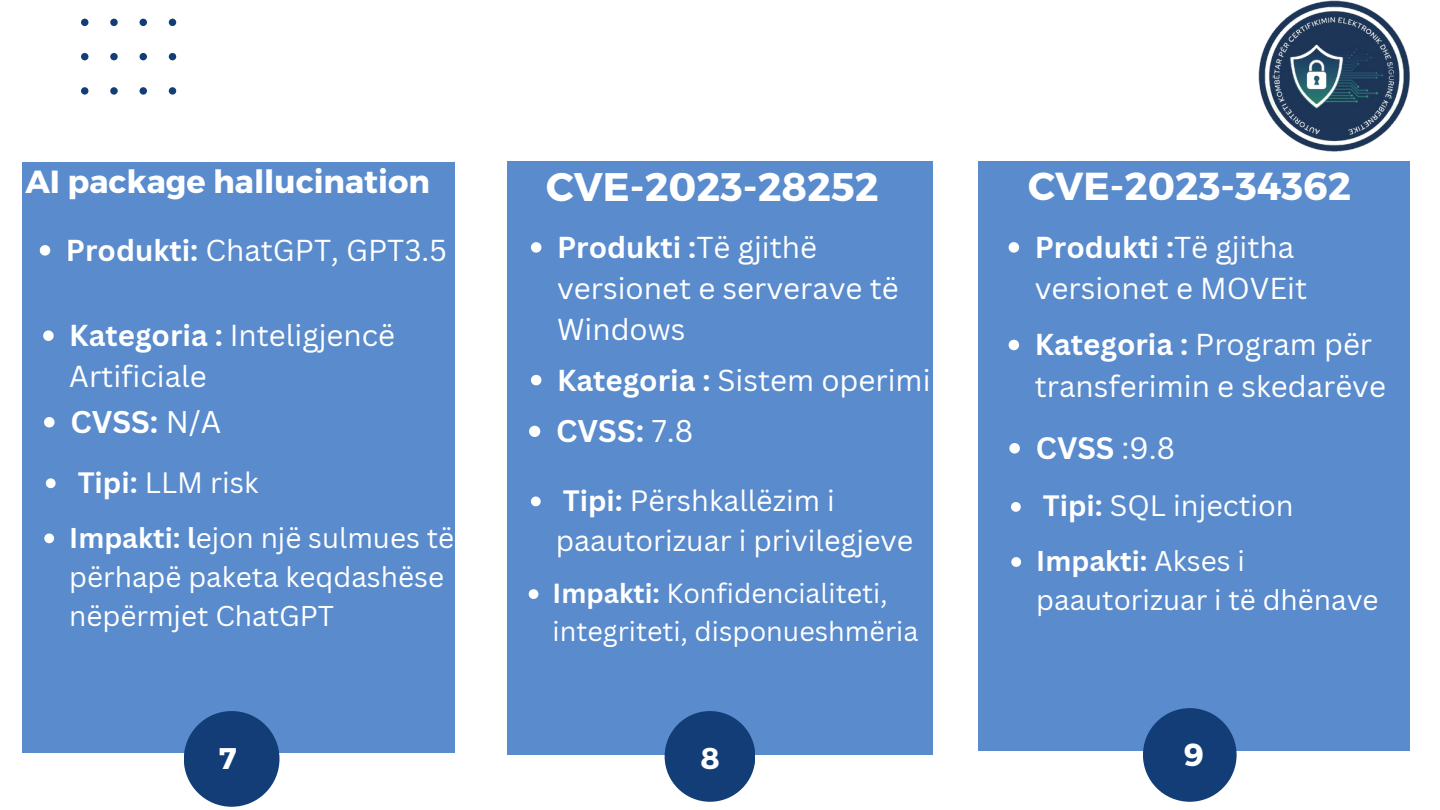
<style>
.page{position:relative;width:1440px;height:810px;background:#fff}
.page>*{position:absolute;margin:0;border:0;box-sizing:border-box;transform-origin:0 0}
.t1{font:700 39.9px "Montserrat";color:#fff}
.t2{font:700 39px "Montserrat";color:#fff}
.t3{font:700 32px "Montserrat";color:#fff}
.t4{font:700 31.8px "Montserrat";color:#fff}
.t5{font:700 30.5px "Canva Sans";color:#fff}
.t6{font:700 30.2px "Canva Sans";color:#fff}
.t7{font:700 30px "Montserrat";color:#fff}
.t8{font:700 29.9px "Montserrat";color:#fff}
.t9{font:29.5px/41.2px "Canva Sans";color:#fff}
.t10{font:28.7px/39.8px "Canva Sans";color:#fff}
.t11{font:27.9px/39px "Canva Sans";color:#fff}
.t12{font:26.9px/37.5px "Canva Sans";color:#fff}
.s1{font-weight:700}
.s2{font-weight:400}
</style>
<div class="page">
<div style="left:22px;top:162px;width:433px;height:591px;background:#598bcd"></div>
<div style="left:507px;top:162px;width:425px;height:593px;background:#598bcd"></div>
<div style="left:978px;top:162px;width:431px;height:589px;background:#598bcd"></div>
<svg style="left:44px;top:417px;width:11px;height:10px"></svg>
<svg style="left:529px;top:426px;width:11px;height:11px"></svg>
<svg style="left:1009px;top:443px;width:11px;height:11px"></svg>
<div style="left:184px;top:711px;width:96px;height:96px;background:#123d76;border-radius:50%"></div>
<div style="left:665px;top:711px;width:90px;height:91px;background:#123d76;border-radius:50%"></div>
<div style="left:1143px;top:708px;width:94px;height:94px;background:#123d76;border-radius:50%"></div>
<svg style="left:81px;top:18px;width:95px;height:77px"></svg>
<svg style="left:1009px;top:242px;width:10px;height:11px"></svg>
<svg style="left:1009px;top:340px;width:10px;height:10px"></svg>
<svg style="left:1011px;top:502px;width:10px;height:10px"></svg>
<svg style="left:1011px;top:557px;width:10px;height:10px"></svg>
<svg style="left:531px;top:242px;width:10px;height:11px"></svg>
<svg style="left:531px;top:375px;width:10px;height:10px"></svg>
<svg style="left:531px;top:497px;width:10px;height:9px"></svg>
<svg style="left:529px;top:589px;width:9px;height:10px"></svg>
<svg style="left:40px;top:245px;width:10px;height:11px"></svg>
<svg style="left:43px;top:330px;width:11px;height:11px"></svg>
<svg style="left:46px;top:478px;width:10px;height:10px"></svg>
<svg style="left:44px;top:533px;width:10px;height:10px"></svg>
<img style="left:1259px;top:0;width:151px;height:152px">
<p class="t3" style="left:25px;top:160px;width:406px">AI package hallucination</p>
<p class="t1" style="left:546px;top:161px;width:334px">CVE-2023-28252</p>
<p class="t2" style="left:1028px;top:161px;width:325px">CVE-2023-34362</p>
<p class="t9" style="left:66px;top:229px;width:382px"><span class="s1">Produkti:</span> ChatGPT, GPT3.5</p>
<p class="t9" style="left:69px;top:314px;width:327px"><span class="s1">Kategoria :</span> Inteligjencë<br>Artificiale</p>
<p class="t9" style="left:557px;top:226px;width:343px"><span class="s1">Produkti :</span>Të gjithë versionet e serverave të<br>Windows</p>
<p class="t9" style="left:557px;top:359px;width:375px"><span class="s1">Kategoria :</span> Sistem operimi</p>
<p class="t5" style="left:70px;top:400px;width:152px">CVSS: <span class="s2">N/A</span></p>
<p class="t5" style="left:556px;top:410px;width:138px">CVSS: <span class="s2">7.8</span></p>
<p class="t10" style="left:78px;top:462px;width:182px"><span class="s1">Tipi:</span> LLM risk</p>
<p class="t11" style="left:69px;top:517px;width:386px"><span class="s1">Impakti: l</span>ejon një sulmues të përhapë paketa keqdashëse nëpërmjet ChatGPT</p>
<p class="t10" style="left:556px;top:480px;width:359px"><span class="s1">Tipi:</span> Përshkallëzim i paautorizuar i privilegjeve</p>
<p class="t12" style="left:553px;top:574px;width:367px"><span class="s1">Impakti:</span> Konfidencialiteti, integriteti, disponueshmëria</p>
<p class="t9" style="left:1035px;top:226px;width:274px"><span class="s1">Produkti :</span>Të gjitha versionet e MOVEit</p>
<p class="t9" style="left:1035px;top:323px;width:353px"><span class="s1">Kategoria :</span> Program për transferimin e skedarëve</p>
<p class="t6" style="left:1036px;top:427px;width:141px">CVSS <span class="s2">:9.8</span></p>
<p class="t10" style="left:1043px;top:485px;width:252px"><span class="s1">Tipi:</span> SQL injection</p>
<p class="t11" style="left:1036px;top:541px;width:344px"><span class="s1">Impakti:</span> Akses i paautorizuar i të dhënave</p>
<p class="t8" style="left:219px;top:739px;width:19px">7</p>
<p class="t7" style="left:700px;top:739px;width:21px">8</p>
<p class="t4" style="left:1184px;top:734px;width:22px">9</p>
</div>
